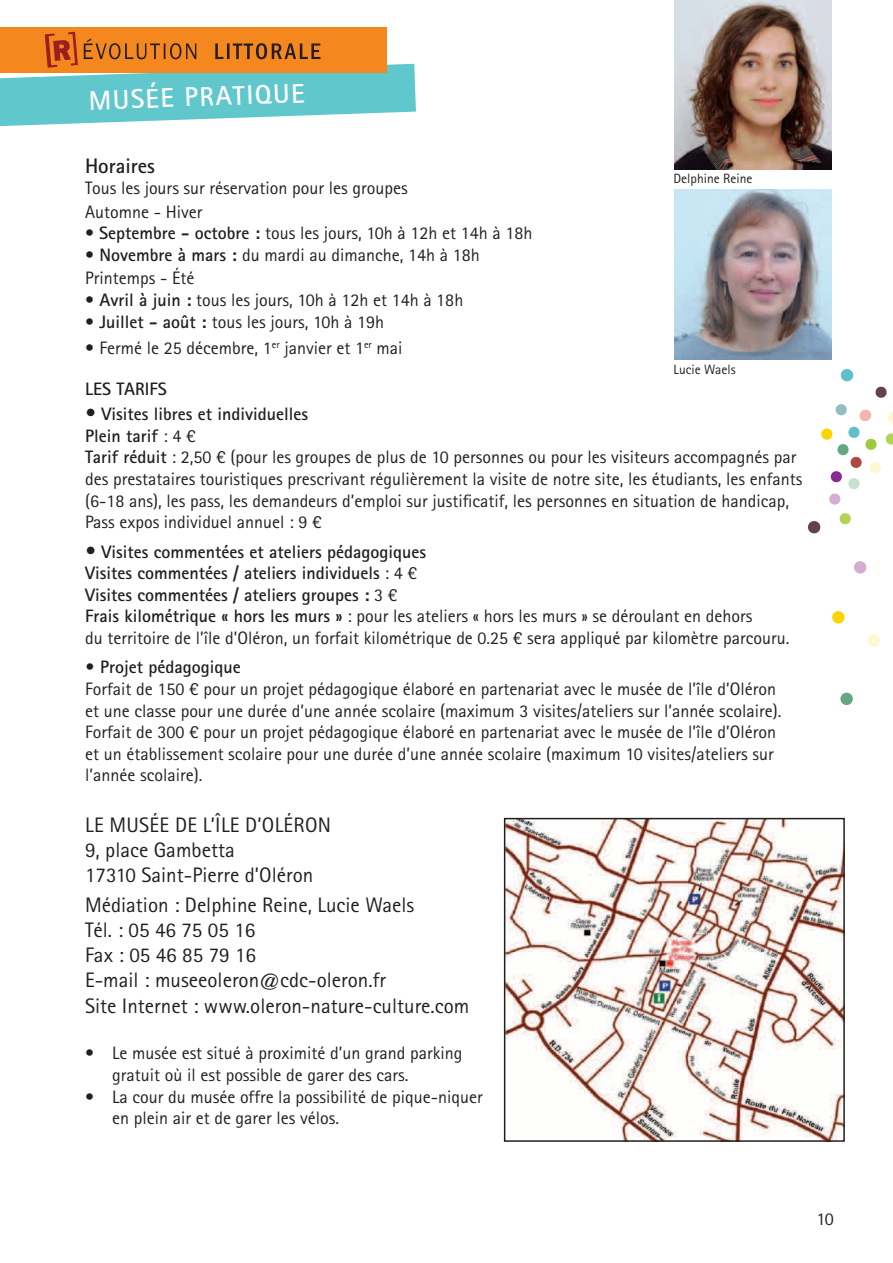
<style>
.page{position:relative;width:893px;height:1263px;background:#fff}
.page>*{position:absolute;margin:0;border:0;box-sizing:border-box;transform-origin:0 0}
.t1{font:700 27px "Agfa Rotis Sans Serif";color:#fff}
.t2{font:21px/25.2px "Agfa Rotis Sans Serif";color:#231f20}
.t3{font:700 21px "Agfa Rotis Sans Serif";color:#231f20}
.t4{font:18px/21.6px "Agfa Rotis Sans Serif";color:#231f20}
.t5{font:700 18px "Agfa Rotis Sans Serif";color:#231f20}
.t6{font:13.5px "Agfa Rotis Sans Serif";color:#231f20}
.s1{font-weight:700}
.s2{font-weight:700;font-size:21px}
</style>
<div class="page">
<svg style="left:875px;top:386px;width:12px;height:12px"></svg>
<svg style="left:821px;top:404px;width:72px;height:101px"></svg>
<svg style="left:839px;top:513px;width:12px;height:12px"></svg>
<svg style="left:808px;top:521px;width:13px;height:13px"></svg>
<svg style="left:854px;top:561px;width:13px;height:13px"></svg>
<svg style="left:840px;top:369px;width:14px;height:13px"></svg>
<svg style="left:832px;top:611px;width:13px;height:13px"></svg>
<svg style="left:840px;top:692px;width:13px;height:13px"></svg>
<svg style="left:867px;top:634px;width:13px;height:13px"></svg>
<div style="left:0;top:28px;width:387px;height:45px;background:#f5871f"></div>
<svg style="left:0;top:32px;width:416px;height:94px"></svg>
<img style="left:507px;top:821px;width:335px;height:318px">
<div style="left:504px;top:818px;width:341px;height:324px;border:2px solid #231f20"></div>
<img style="left:674px;top:0;width:157px;height:170px">
<img style="left:674px;top:189px;width:158px;height:171px">
<h1 class="t1" style="left:88px;top:83px;width:218px;rotate:-2deg">Musée pratique</h1>
<p class="t3" style="left:85px;top:152px;width:71px">Horaires</p>
<p class="t4" style="left:85px;top:176px;width:324px;line-height:23.5px">Tous les jours sur réservation pour les groupes<br>Automne - Hiver</p>
<p class="t4" style="left:85px;top:222px;width:449px">• <span class="s1">Septembre - octobre :</span> tous les jours, 10h à 12h et 14h à 18h</p>
<p class="t4" style="left:85px;top:243px;width:396px;line-height:23.5px">• <span class="s1">Novembre à mars :</span> du mardi au dimanche, 14h à 18h<br>Printemps - Été</p>
<p class="t4" style="left:85px;top:289px;width:380px">• <span class="s1">Avril à juin :</span> tous les jours, 10h à 12h et 14h à 18h</p>
<p class="t4" style="left:85px;top:311px;width:300px">• <span class="s1">Juillet - août :</span> tous les jours, 10h à 19h</p>
<p class="t4" style="left:85px;top:336px;width:319px">• Fermé le 25 décembre, 1<sup>er</sup> janvier et 1<sup>er</sup> mai</p>
<p class="t5" style="left:85px;top:377px;width:10px">LES</p>
<p class="t5" style="left:116px;top:377px;width:9px">TARI</p>
<p class="t5" style="left:149px;top:377px;width:18px">FS</p>
<p class="t4" style="left:85px;top:403px;width:719px"><span class="s2">•</span> <span class="s1">Visites libres et individuelles<br>Plein tarif</span> : 4 €<br><span class="s1">Tarif réduit</span> : 2,50 € (pour les groupes de plus de 10 personnes ou pour les visiteurs accompagnés par des prestataires touristiques prescrivant régulièrement la visite de notre site, les étudiants, les enfants (6-18 ans), les pass, les demandeurs d’emploi sur justificatif, les personnes en situation de handicap, Pass expos individuel annuel : 9 €</p>
<p class="t4" style="left:85px;top:541px;width:706px"><span class="s2">•</span> <span class="s1">Visites commentées et ateliers pédagogiques<br>Visites commentées / ateliers individuels</span> : 4 €<br><span class="s1">Visites commentées / ateliers groupes :</span> 3 €<br><span class="s1">Frais kilométrique « hors les murs »</span> : pour les ateliers « hors les murs » se déroulant en dehors<br>du territoire de l’île d’Oléron, un forfait kilométrique de 0.25 € sera appliqué par kilomètre parcouru.</p>
<p class="t5" style="left:85px;top:656px;width:157px">• Projet pédagogique</p>
<p class="t4" style="left:85px;top:678px;width:698px">Forfait de 150 € pour un projet pédagogique élaboré en partenariat avec le musée de l’île d’Oléron et une classe pour une durée d’une année scolaire (maximum 3 visites/ateliers sur l’année scolaire).<br>Forfait de 300 € pour un projet pédagogique élaboré en partenariat avec le musée de l’île d’Oléron et un établissement scolaire pour une durée d’une année scolaire (maximum 10 visites/ateliers sur l’année scolaire).</p>
<p class="t2" style="left:85px;top:812px;width:248px">Le m usée de l’île d’Oléron<br>9, place Gambetta<br>17310 Saint-Pierre d’Oléron</p>
<p class="t2" style="left:85px;top:892px;width:386px">Médiation : Delphine Reine, Lucie Waels<br>Tél. : 05 46 75 05 16<br>Fax : 05 46 85 79 16<br>E-mail : museeoleron@cdc-oleron.fr<br>Site I nternet : www.oleron-nature-culture.com</p>
<p class="t4" style="left:112px;top:1042px;width:352px;text-indent:-27px">• Le musée est situé à proximité d’un grand parking gratuit où il est possible de garer des cars.</p>
<p class="t4" style="left:112px;top:1085px;width:372px;text-indent:-27px">• La cour du musée offre la possibilité de pique-niquer en plein air et de garer les vélos.</p>
<p class="t6" style="left:674px;top:171px;width:80px">Delphine Reine</p>
<p class="t6" style="left:674px;top:361px;width:64px">Lucie Waels</p>
<p class="t4" style="left:816px;top:1208px;width:19px">10</p>
</div>
